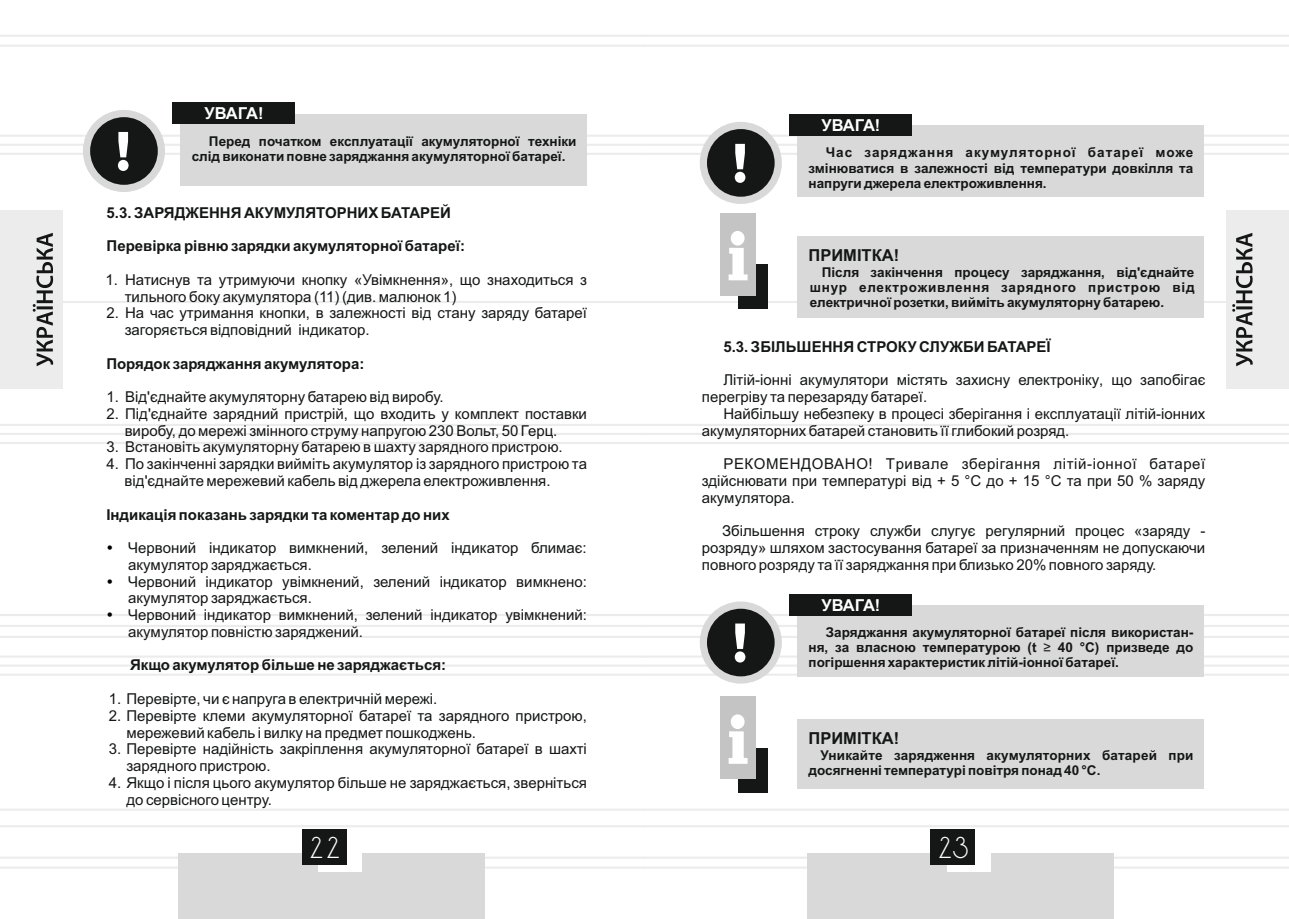
<style>
.page{position:relative;width:1289px;height:919px;background:#fff}
.page>*{position:absolute;margin:0;border:0;box-sizing:border-box;transform-origin:0 0}
.t1{font:26.25px "DS Standart Cyr";color:#fff}
.t2{font:700 16.5px "Arial";letter-spacing:-.025em;color:#fff}
.t3{font:700 16.5px "Arial";color:#151616}
.t4{font:15px/16.8px "Arial";color:#151616}
.t5{font:700 15px "Arial";color:#151616}
.t6{font:700 13.5px/15.1px "Arial";color:#151616;text-align:justify}
.s1{font-weight:400}
</style>
<div class="page">
<hr style="left:644px;top:424px;width:644px;height:2px;background:#ececec">
<hr style="left:644px;top:442px;width:644px;height:2px;background:#ececec">
<hr style="left:644px;top:614px;width:644px;height:2px;background:#ececec">
<hr style="left:644px;top:673px;width:644px;height:2px;background:#ececec">
<hr style="left:644px;top:856px;width:644px;height:2px;background:#ececec">
<hr style="left:644px;top:866px;width:644px;height:2px;background:#ececec">
<hr style="left:644px;top:35px;width:644px;height:2px;background:#ececec">
<hr style="left:644px;top:45px;width:644px;height:2px;background:#ececec">
<hr style="left:644px;top:808px;width:644px;height:2px;background:#ececec">
<hr style="left:644px;top:825px;width:644px;height:2px;background:#ececec">
<hr style="left:644px;top:301px;width:644px;height:2px;background:#ececec">
<hr style="left:0;top:424px;width:644px;height:2px;background:#ececec">
<hr style="left:0;top:433px;width:1288px;height:2px;background:#ececec">
<hr style="left:0;top:442px;width:644px;height:2px;background:#ececec">
<hr style="left:0;top:614px;width:644px;height:2px;background:#ececec">
<hr style="left:0;top:673px;width:644px;height:2px;background:#ececec">
<hr style="left:0;top:856px;width:644px;height:2px;background:#ececec">
<hr style="left:0;top:866px;width:644px;height:2px;background:#ececec">
<hr style="left:0;top:35px;width:644px;height:2px;background:#ececec">
<hr style="left:0;top:45px;width:644px;height:2px;background:#ececec">
<hr style="left:0;top:808px;width:644px;height:2px;background:#ececec">
<hr style="left:0;top:825px;width:644px;height:2px;background:#ececec">
<hr style="left:0;top:301px;width:644px;height:2px;background:#ececec">
<div style="left:178px;top:853px;width:307px;height:65px;background:#d9d9da"></div>
<div style="left:318px;top:832px;width:44px;height:39px;background:#fff"></div>
<div style="left:301px;top:829px;width:45px;height:36px;background:#151616"></div>
<div style="left:0;top:210px;width:62px;height:179px;background:#ececec"></div>
<svg style="left:33px;top:233px;width:20px;height:133px"></svg>
<div style="left:807px;top:853px;width:306px;height:65px;background:#d9d9da"></div>
<div style="left:946px;top:832px;width:44px;height:39px;background:#fff"></div>
<div style="left:930px;top:829px;width:45px;height:36px;background:#151616"></div>
<div style="left:1226px;top:210px;width:62px;height:179px;background:#ececec"></div>
<svg style="left:1232px;top:233px;width:20px;height:133px"></svg>
<div style="left:699px;top:122px;width:82px;height:82px;border:14px solid #d9d9da;border-radius:50%"></div>
<div style="left:707px;top:129px;width:67px;height:68px;background:#151616;border-radius:50%"></div>
<div style="left:797px;top:125px;width:406px;height:72px;background:#d9d9da"></div>
<div style="left:789px;top:114px;width:122px;height:22px;background:#151616"></div>
<div style="left:738px;top:264px;width:30px;height:45px;background:#151616"></div>
<div style="left:719px;top:213px;width:36px;height:83px;background:#c4c4c5"></div>
<svg style="left:728px;top:231px;width:19px;height:49px"></svg>
<div style="left:797px;top:236px;width:406px;height:81px;background:#d9d9da"></div>
<div style="left:83px;top:110px;width:82px;height:82px;border:14px solid #d9d9da;border-radius:50%"></div>
<div style="left:90px;top:117px;width:68px;height:68px;background:#151616;border-radius:50%"></div>
<svg style="left:0;top:132px;width:1288px;height:51px"></svg>
<div style="left:180px;top:114px;width:407px;height:71px;background:#d9d9da"></div>
<div style="left:172px;top:102px;width:122px;height:22px;background:#151616"></div>
<div style="left:738px;top:748px;width:30px;height:44px;background:#151616"></div>
<div style="left:719px;top:696px;width:36px;height:83px;background:#c4c4c5"></div>
<svg style="left:728px;top:714px;width:19px;height:49px"></svg>
<div style="left:797px;top:719px;width:406px;height:69px;background:#d9d9da"></div>
<div style="left:699px;top:601px;width:82px;height:82px;border:14px solid #d9d9da;border-radius:50%"></div>
<div style="left:707px;top:608px;width:67px;height:68px;background:#151616;border-radius:50%"></div>
<svg style="left:0;top:623px;width:1288px;height:44px"></svg>
<div style="left:797px;top:605px;width:406px;height:72px;background:#d9d9da"></div>
<div style="left:789px;top:594px;width:122px;height:21px;background:#151616"></div>
<p class="t2" style="left:204px;top:107px;width:60px">УВАГА!</p>
<p class="t6" style="left:192px;top:134px;width:386px;text-indent:17px">Перед початком експлуатації акумуляторної техніки слід виконати повне заряджання акумуляторної батареї.</p>
<p class="t5" style="left:107px;top:207px;width:346px">5.3. ЗАРЯДЖЕННЯ АКУМУЛЯТОРНИХ БАТАРЕЙ</p>
<p class="t5" style="left:107px;top:240px;width:360px">Перевірка рівню зарядки акумуляторної батареї:</p>
<p class="t4" style="left:125px;top:272px;width:464px;text-indent:-19px">1. Натиснув та утримуючи кнопку «Увімкнення», що знаходиться з тильного боку акумулятора (11) (див. малюнок 1)</p>
<p class="t4" style="left:125px;top:306px;width:464px;text-indent:-18px">2. На час утримання кнопки, в залежності від стану заряду батареї загоряється відповідний індикатор.</p>
<p class="t5" style="left:106px;top:357px;width:259px">Порядок заряджання акумулятора:</p>
<p class="t4" style="left:106px;top:390px;width:339px">1. Від'єднайте акумуляторну батарею від виробу.</p>
<p class="t4" style="left:125px;top:406px;width:464px;text-indent:-18px">2. Під'єднайте зарядний пристрій, що входить у комплект поставки виробу, до мережі змінного струму напругою 230 Вольт, 50 Герц.</p>
<p class="t4" style="left:106px;top:440px;width:458px">3. Встановіть акумуляторну батарею в шахту зарядного пристрою.</p>
<p class="t4" style="left:125px;top:457px;width:464px;text-indent:-18px">4. По закінченні зарядки вийміть акумулятор із зарядного пристрою та від'єднайте мережевий кабель від джерела електроживлення.</p>
<p class="t5" style="left:106px;top:508px;width:345px">Індикація показань зарядки та коментар до них</p>
<p class="t4" style="left:128px;top:540px;width:460px">Червоний індикатор вимкнений, зелений індикатор блимає: акумулятор заряджається.<br>Червоний індикатор увімкнений, зелений індикатор вимкнено: акумулятор заряджається.<br>Червоний індикатор вимкнений, зелений індикатор увімкнений: акумулятор повністю заряджений.</p>
<p class="t5" style="left:130px;top:659px;width:318px">Якщо акумулятор більше не заряджається:</p>
<p class="t4" style="left:109px;top:691px;width:330px">1. Перевірте, чи є напруга в електричній мережі.</p>
<p class="t4" style="left:126px;top:708px;width:462px;text-indent:-18px">2. Перевірте клеми акумуляторної батареї та зарядного пристрою, мережевий кабель і вилку на предмет пошкоджень.</p>
<p class="t4" style="left:126px;top:742px;width:462px;text-indent:-18px">3. Перевірте надійність закріплення акумуляторної батареї в шахті зарядного пристрою.</p>
<p class="t4" style="left:126px;top:775px;width:462px;text-indent:-18px">4. Якщо і після цього акумулятор більше не заряджається, зверніться до сервісного центру.</p>
<p class="t2" style="left:821px;top:119px;width:60px">УВАГА!</p>
<p class="t6" style="left:808px;top:146px;width:386px;text-indent:17px">Час заряджання акумуляторної батареї може змінюватися в залежності від температури довкілля та напруги джерела електроживлення.</p>
<p class="t3" style="left:808px;top:249px;width:92px">ПРИМІТКА!</p>
<p class="t6" style="left:809px;top:265px;width:386px;text-indent:12px">Після закінчення процесу заряджання, від'єднайте шнур електроживлення зарядного пристрою від електричної розетки, вийміть акумуляторну батарею.</p>
<p class="t5" style="left:723px;top:341px;width:329px">5.3. ЗБIЛЬШЕННЯ СТРОКУ СЛУЖБИ БАТАРЕЇ</p>
<p class="t4" style="left:702px;top:373px;width:505px;text-indent:21px">Літій-іонні акумулятори містять захисну електроніку, що запобігає перегріву та перезаряду батареї.</p>
<p class="t4" style="left:702px;top:406px;width:505px;text-indent:21px">Найбільшу небезпеку в процесі зберігання і експлуатації літій-іонних акумуляторних батарей становить її глибокий розряд.</p>
<p class="t4" style="left:702px;top:457px;width:505px;text-align:justify;text-indent:22px">РЕКОМЕНДОВАНО! Тривале зберігання літій-іонної батареї здійснювати при температурі від + 5 °С до + 15 °С та при 50 % заряду акумулятора.</p>
<p class="t4" style="left:702px;top:524px;width:505px;text-align:justify;text-indent:20px">Збільшення строку служби слугує регулярний процес «заряду - розряду» шляхом застосування батареї за призначенням не допускаючи повного розряду та її заряджання при близько 20% повного заряду.</p>
<p class="t2" style="left:821px;top:598px;width:60px">УВАГА!</p>
<p class="t6" style="left:808px;top:626px;width:386px;text-indent:17px">Заряджання акумуляторної батареї після використан&shy;ня, за власною температурою (t <span class="s1">≥</span> 40 °С) призведе до погіршення характеристик літій-іонної батареї.</p>
<p class="t3" style="left:808px;top:732px;width:92px">ПРИМІТКА!</p>
<p class="t6" style="left:808px;top:749px;width:386px;text-indent:12px">Уникайте зарядження акумуляторних батарей при досягненні температурі повітря понад 40 °С.</p>
<h1 class="t1" style="left:310px;top:836px;width:31px">22</h1>
<h1 class="t1" style="left:938px;top:836px;width:31px">23</h1>
</div>
